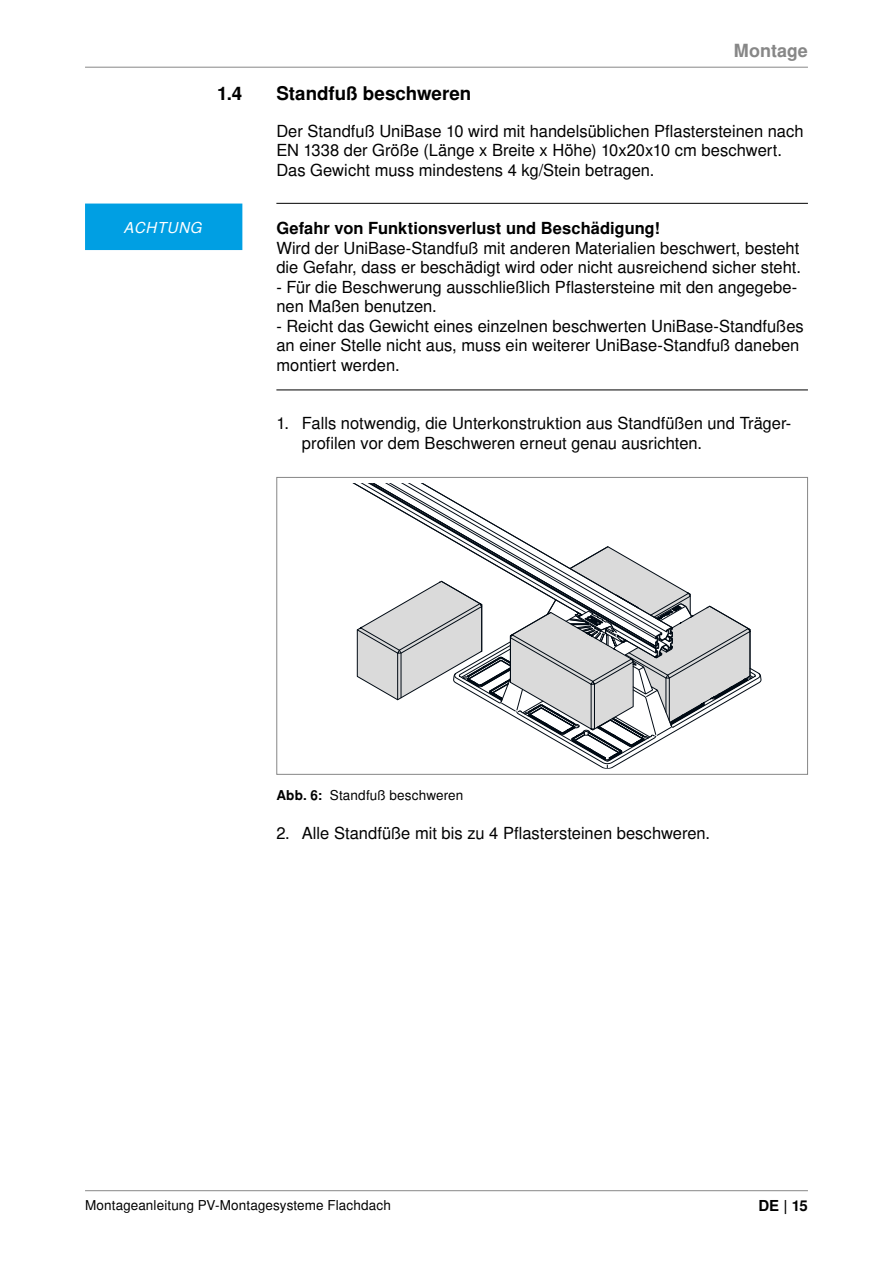
<style>
.page{position:relative;width:893px;height:1263px;background:#fff}
.page>*{position:absolute;margin:0;border:0;box-sizing:border-box;transform-origin:0 0}
.t1{font:700 18.75px "Nimbus San L";color:#000}
.t2{font:700 18px "Nimbus San L";letter-spacing:.005em;color:#878787}
.t3{font:16.5px/19.5px "Nimbus San L";color:#000}
.t4{font:700 16.5px "Nimbus San L";letter-spacing:.005em;color:#000}
.t5{font:italic 15px "Nimbus San L";letter-spacing:.045em;color:#fff}
.t6{font:700 15px "Nimbus San L";color:#000}
.t7{font:13.5px "Nimbus San L";letter-spacing:.01em;color:#000}
.s1{font-weight:700}
</style>
<div class="page">
<hr style="left:85px;top:67px;width:723px;height:1px;background:#878787">
<hr style="left:85px;top:1190px;width:723px;height:1px;background:#878787">
<hr style="left:276px;top:203px;width:532px;height:1px;background:#000">
<hr style="left:276px;top:390px;width:532px;height:1px;background:#000">
<svg style="left:276px;top:477px;width:532px;height:298px"></svg>
<div style="left:85px;top:204px;width:157px;height:46px;background:#009fe3"></div>
<p class="t2" style="left:734px;top:39px;width:75px">Montage</p>
<p class="t1" style="left:217px;top:82px;width:27px">1.4</p>
<p class="t1" style="left:276px;top:82px;width:196px">Standfuß beschweren</p>
<p class="t3" style="left:276px;top:122px;width:529px">Der Standfuß UniBase 10 wird mit handelsüblichen Pflastersteinen nach<br>EN 1338 der Größe (Länge x Breite x Höhe) 10x20x10 cm beschwert.<br>Das Gewicht muss mindestens 4 kg/Stein betragen.</p>
<p class="t5" style="left:124px;top:219px;width:79px">ACHTUNG</p>
<p class="t4" style="left:276px;top:218px;width:385px">Gefahr von Funktionsverlust und Beschädigung!</p>
<p class="t3" style="left:276px;top:239px;width:526px">Wird der UniBase-Standfuß mit anderen Materialien beschwert, besteht die Gefahr, dass er beschädigt wird oder nicht ausreichend sicher steht.</p>
<p class="t3" style="left:276px;top:278px;width:522px">- Für die Beschwerung ausschließlich Pflastersteine mit den angegebe&shy;nen Maßen benutzen.</p>
<p class="t3" style="left:276px;top:317px;width:529px">- Reicht das Gewicht eines einzelnen beschwerten UniBase-Standfußes an einer Stelle nicht aus, muss ein weiterer UniBase-Standfuß daneben montiert werden.</p>
<p class="t3" style="left:302px;top:414px;width:491px;text-indent:-26px">1. Falls notwendig, die Unterkonstruktion aus Standfüßen und Träger&shy;profilen vor dem Beschweren erneut genau ausrichten.</p>
<p class="t7" style="left:276px;top:787px;width:189px"><span class="s1">Abb. 6:</span> Standfuß beschweren</p>
<p class="t3" style="left:276px;top:824px;width:435px">2. Alle Standfüße mit bis zu 4 Pflastersteinen beschweren.</p>
<p class="t7" style="left:85px;top:1197px;width:307px">Montageanleitung PV-Montagesysteme Flachdach</p>
<p class="t6" style="left:758px;top:1196px;width:51px">DE | 15</p>
</div>
